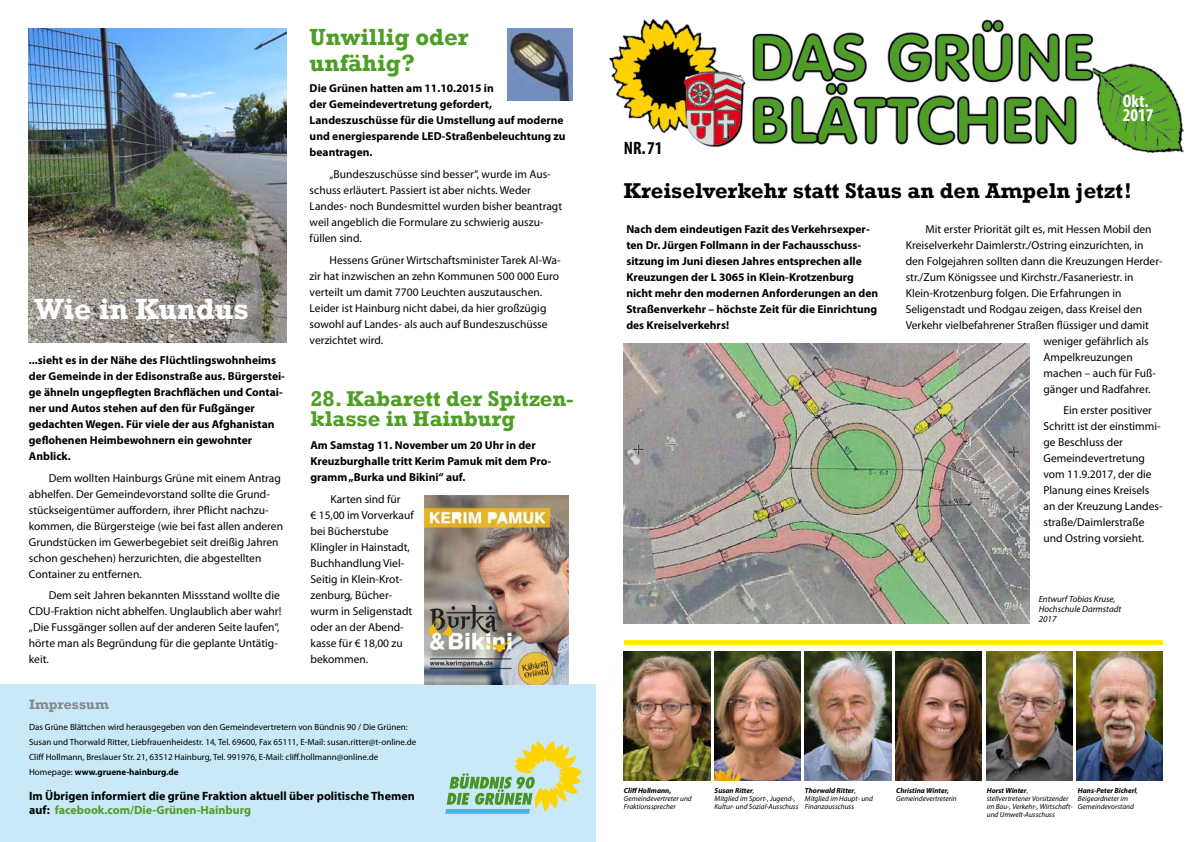
<style>
.page{position:relative;width:1191px;height:842px;background:#fff}
.page>*{position:absolute;margin:0;border:0;box-sizing:border-box;transform-origin:0 0}
.t1{font:700 30px "Rockwell";color:#fff}
.t2{font:700 24px/26px "Rockwell";color:#4e9e26}
.t3{font:700 22px "Rockwell";color:#000}
.t4{font:700 22px/20px "Rockwell";color:#4e9e26}
.t5{font:700 condensed 18px/14px "Myriad Pro";color:#fff}
.t6{font:700 condensed 18px "Myriad Pro";color:#000}
.t7{font:700 14px "Rockwell";color:#87888a}
.t8{font:700 12px/14px "Myriad Pro";color:#000}
.t9{font:11.5px/16px "Myriad Pro";color:#000}
.t10{font:700 11.5px/16px "Myriad Pro";color:#000}
.t11{font:9px/14.8px "Myriad Pro";color:#000}
.t12{font:italic 9px/10px "Myriad Pro";color:#000}
.t13{font:italic 7.3px/8.2px "Myriad Pro";color:#000}
.t14{font:italic 700 7.3px "Myriad Pro";color:#000}
.s1{font-weight:700}
.s2{color:#4e9e26}
</style>
<div class="page">
<div style="left:0;top:685px;width:595px;height:157px;background:#c9e9f8"></div>
<img style="left:609px;top:18px;width:574px;height:135px">
<svg style="left:445px;top:741px;width:137px;height:73px"></svg>
<img style="left:804px;top:651px;width:87px;height:130px">
<img style="left:714px;top:651px;width:86px;height:130px">
<img style="left:895px;top:651px;width:86px;height:130px">
<img style="left:624px;top:651px;width:86px;height:130px">
<img style="left:986px;top:651px;width:86px;height:130px">
<img style="left:1076px;top:651px;width:86px;height:130px">
<img style="left:624px;top:343px;width:405px;height:281px">
<div style="left:624px;top:640px;width:538px;height:5px;background:#ffed00"></div>
<img style="left:507px;top:28px;width:65px;height:73px">
<img style="left:425px;top:495px;width:143px;height:190px">
<img style="left:28px;top:28px;width:258px;height:315px">
<h1 class="t1" style="left:34px;top:290px;width:216px">Wie in Kundus</h1>
<p class="t10" style="left:29px;top:352px;width:257px">...sieht es in der Nähe des Flüchtlingswohnheims der Gemeinde in der Edisonstraße aus. Bürgerstei&shy;ge ähneln ungepflegten Brachflächen und Contai&shy;ner und Autos stehen auf den für Fußgänger gedachten Wegen. Für viele der aus Afghanistan geflohenen Heimbewohnern ein gewohnter Anblick.</p>
<p class="t9" style="left:29px;top:470px;width:256px;text-indent:20px">Dem wollten Hainburgs Grüne mit einem Antrag abhelfen. Der Gemeindevorstand sollte die Grund&shy;stückseigentümer auffordern, ihrer Pflicht nachzu&shy;kommen, die Bürgersteige (wie bei fast allen anderen Grundstücken im Gewerbegebiet seit dreißig Jahren schon geschehen) herzurichten, die abgestellten Container zu entfernen.</p>
<p class="t9" style="left:29px;top:587px;width:254px;text-indent:20px">Dem seit Jahren bekannten Missstand wollte die CDU-Fraktion nicht abhelfen. Unglaublich aber wahr! „Die Fussgänger sollen auf der anderen Seite laufen“, hörte man als Begründung für die geplante Untätig&shy;keit.</p>
<h2 class="t2" style="left:310px;top:24px;width:161px">Unwillig oder unfähig?</h2>
<p class="t10" style="left:310px;top:80px;width:257px">Die Grünen hatten am 11.10.2015 in<br>der Gemeindevertretung gefordert, Landeszuschüsse für die Umstellung auf moderne und energiesparende LED-Straßenbeleuchtung zu beantragen.</p>
<p class="t9" style="left:310px;top:166px;width:254px;text-indent:20px">„Bundeszuschüsse sind besser“, wurde im Aus&shy;schuss erläutert. Passiert ist aber nichts. Weder Landes- noch Bundesmittel wurden bisher beantragt weil angeblich die Formulare zu schwierig auszu&shy;füllen sind.</p>
<p class="t9" style="left:310px;top:252px;width:252px;text-indent:20px">Hessens Grüner Wirtschaftsminister Tarek Al-Wa&shy;zir hat inzwischen an zehn Kommunen 500 000 Euro verteilt um damit 7700 Leuchten auszutauschen.<br>Leider ist Hainburg nicht dabei, da hier großzügig sowohl auf Landes- als auch auf Bundeszuschüsse verzichtet wird.</p>
<h3 class="t4" style="left:310px;top:388px;width:265px">28. Kabarett der Spitzen&shy;klasse in Hainburg</h3>
<p class="t10" style="left:310px;top:437px;width:242px">Am Samstag 11. November um 20 Uhr in der<br>Kreuzburghalle tritt Kerim Pamuk mit dem Pro&shy;gramm „Burka und Bikini“ auf.</p>
<p class="t9" style="left:310px;top:490px;width:105px;text-indent:20px">Karten sind für<br>€ 15,00 im Vorverkauf bei Bücherstube<br>Klingler in Hainstadt,<br>Buchhandlung Viel-<br>Seitig in Klein-Krot&shy;zenburg, Bücher&shy;wurm in Seligenstadt oder an der Abend&shy;kasse für € 18,00 zu bekommen.</p>
<h3 class="t6" style="left:624px;top:137px;width:40px">NR.71</h3>
<h3 class="t5" style="left:1123px;top:94px;width:32px">Okt.<br>2017</h3>
<h3 class="t3" style="left:624px;top:177px;width:509px">Kreiselverkehr statt Staus an den Ampeln jetzt!</h3>
<p class="t10" style="left:626px;top:220px;width:253px">Nach dem eindeutigen Fazit des Verkehrsexper&shy;ten Dr. Jürgen Follmann in der Fachausschuss&shy;sitzung im Juni diesen Jahres entsprechen alle Kreuzungen der L 3065 in Klein-Krotzenburg nicht mehr den modernen Anforderungen an den Straßenverkehr – höchste Zeit für die Einrichtung des Kreiselverkehrs!</p>
<p class="t9" style="left:925px;top:221px;width:228px">Mit erster Priorität gilt es, mit Hessen Mobil den</p>
<p class="t9" style="left:905px;top:236px;width:239px">Kreiselverkehr Daimlerstr./Ostring einzurichten, in</p>
<p class="t9" style="left:905px;top:252px;width:258px">den Folgejahren sollten dann die Kreuzungen Herder-</p>
<p class="t9" style="left:905px;top:268px;width:229px">str./Zum Königssee und Kirchstr./Fasaneriestr. in</p>
<p class="t9" style="left:905px;top:284px;width:217px">Klein-Krotzenburg folgen. Die Erfahrungen in</p>
<p class="t9" style="left:905px;top:300px;width:238px">Seligenstadt und Rodgau zeigen, dass Kreisel den</p>
<p class="t9" style="left:905px;top:316px;width:245px">Verkehr vielbefahrener Straßen flüssiger und damit</p>
<p class="t9" style="left:1043px;top:332px;width:107px">weniger gefährlich als</p>
<p class="t9" style="left:1043px;top:348px;width:91px">Ampelkreuzungen</p>
<p class="t9" style="left:1043px;top:364px;width:114px">machen – auch für Fuß-</p>
<p class="t9" style="left:1043px;top:380px;width:108px">gänger und Radfahrer.</p>
<p class="t9" style="left:1043px;top:402px;width:121px;text-indent:20px">Ein erster positiver<br>Schritt ist der einstimmi&shy;ge Beschluss der<br>Gemeindevertretung vom 11.9.2017, der die<br>Planung eines Kreisels an der Kreuzung Landes&shy;straße/Daimlerstraße und Ostring vorsieht.</p>
<p class="t12" style="left:1038px;top:594px;width:84px">Entwurf Tobias Kruse,<br>Hochschule Darmstadt<br>2017</p>
<p class="t7" style="left:29px;top:696px;width:81px">Impressum</p>
<p class="t11" style="left:29px;top:719px;width:389px">Das Grüne Blättchen wird herausgegeben von den Gemeindevertretern von Bündnis 90 / Die Grünen:<br>Susan und Thorwald Ritter, Liebfrauenheidestr. 14, Tel. 69600, Fax 65111, E-Mail: susan.ritter@t-online.de Cliff Hollmann, Breslauer Str. 21, 63512 Hainburg, Tel. 991976, E-Mail: cliff.hollmann@online.de Homepage: <span class="s1">www.gruene-hainburg.de</span></p>
<p class="t8" style="left:29px;top:788px;width:387px">Im Übrigen informiert die grüne Fraktion aktuell über politische Themen auf: <span class="s2">facebook.com/Die-Grünen-Hainburg</span></p>
<p class="t14" style="left:624px;top:785px;width:49px">Cliff Hollmann,</p>
<p class="t13" style="left:624px;top:794px;width:69px">Gemeindevertreter und<br>Fraktionssprecher</p>
<p class="t13" style="left:805px;top:786px;width:70px"><span class="s1">Thorwald Ritter</span>,<br>Mitglied im Haupt- und<br>Finanzausschuss</p>
<p class="t14" style="left:896px;top:785px;width:54px">Christina Winter,</p>
<p class="t13" style="left:896px;top:794px;width:62px">Gemeindevertreterin</p>
<p class="t13" style="left:1078px;top:786px;width:61px"><span class="s1">Hans-Peter Bicherl</span>,<br>Beigeordneter im<br>Gemeindevorstand</p>
<p class="t13" style="left:714px;top:786px;width:85px"><span class="s1">Susan Ritter</span>,<br>Mitglied im Sport-, Jugend-,<br>Kultur- und Sozial-Ausschuss</p>
<p class="t13" style="left:986px;top:786px;width:87px"><span class="s1">Horst Winter</span>, stellvertretener Vorsitzender im Bau-, Verkehr-, Wirtschaft&shy;und Umwelt-Ausschuss</p>
</div>
